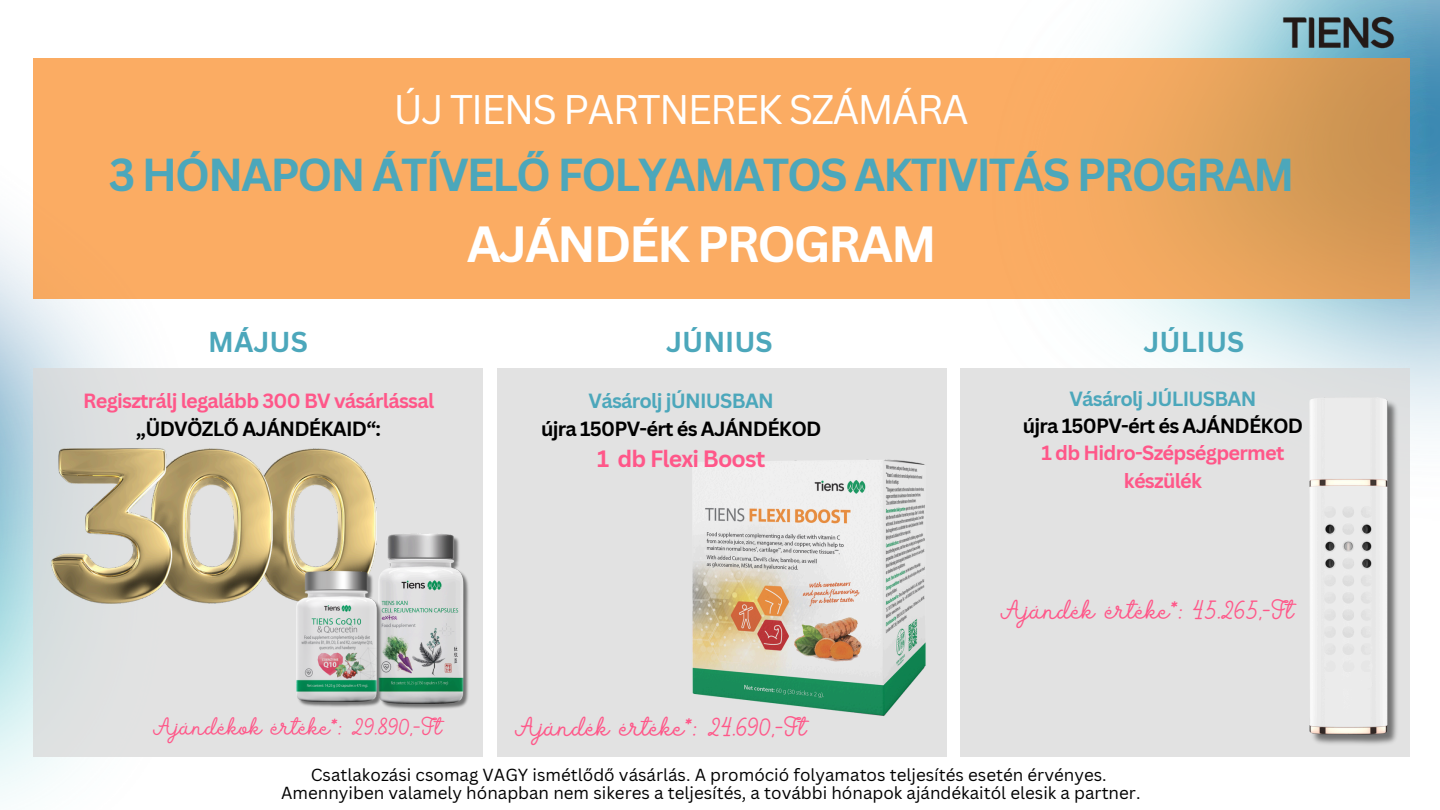
<style>
.page{position:relative;width:1440px;height:810px;background:#fff}
.page>*{position:absolute;margin:0;border:0;box-sizing:border-box;transform-origin:0 0}
.t1{font:700 49.5px "Canva Sans";letter-spacing:-.045em;color:#fff}
.t2{font:700 45px "Canva Sans";letter-spacing:-.045em;color:#4ca7bb}
.t3{font:40.3px "Canva Sans";letter-spacing:-.045em;color:#fff}
.t4{font:700 28px "Canva Sans";color:#4ca7bb}
.t5{font:700 25.1px "Cretina";color:#ff5789}
.t6{font:700 23px "Cretina";color:#ff5789}
.t7{font:700 23px "Canva Sans";letter-spacing:-.035em;color:#ff5789}
.t8{font:700 20px/27.5px "Canva Sans";letter-spacing:-.035em;color:#ff5789;text-align:center}
.t9{font:700 20px/27.8px "Canva Sans";letter-spacing:-.035em;color:#000;text-align:center}
.t10{font:17px "Canva Sans";color:#000}
.s1{color:#000}
.s2{color:#4ca7bb}
</style>
<div class="page">
<img style="left:967px;top:0;width:473px;height:435px">
<img style="left:0;top:58px;width:349px;height:741px">
<div style="left:34px;top:368px;width:449px;height:389px;background:#e2e2e2"></div>
<div style="left:497px;top:368px;width:449px;height:389px;background:#e2e2e2"></div>
<img style="left:692px;top:428px;width:269px;height:317px">
<div style="left:961px;top:368px;width:449px;height:389px;background:#e2e2e2"></div>
<svg style="left:34px;top:59px;width:1376px;height:240px;background:#f5a960"></svg>
<img style="left:47px;top:413px;width:330px;height:212px">
<img style="left:1282px;top:0;width:114px;height:71px">
<img style="left:1309px;top:368px;width:112px;height:376px">
<img style="left:356px;top:520px;width:113px;height:189px">
<img style="left:281px;top:553px;width:121px;height:156px">
<h3 class="t3" style="left:394px;top:81px;width:577px">ÚJ TIENS PARTNEREK SZÁMÁRA</h3>
<h5 class="t2" style="left:109px;top:143px;width:1187px">3 HÓNAPON ÁTÍVELŐ FOLYAMATOS AKTIVITÁS PROGRAM</h5>
<p class="t1" style="left:467px;top:210px;width:471px">AJÁNDÉK PROGRAM</p>
<h2 class="t4" style="left:208px;top:322px;width:101px">MÁJUS</h2>
<h1 class="t4" style="left:666px;top:322px;width:108px">JÚNIUS</h1>
<h1 class="t4" style="left:1143px;top:322px;width:103px">JÚLIUS</h1>
<p class="t8" style="left:83px;top:387px;width:353px;line-height:27.8px">Regisztrálj legalább 300 BV vásárlással <span class="s1">„ÜDVÖZLŐ AJÁNDÉKAID“:</span></p>
<p class="t9" style="left:541px;top:387px;width:282px"><span class="s2">Vásárolj jÚNIUSBAN<br></span>újra 150PV-ért és AJÁNDÉKOD</p>
<p class="t7" style="left:597px;top:442px;width:170px">1 db Flexi Boost</p>
<h4 class="t6" style="left:155px;top:713px;width:290px">Ajándékok értéke*: 29.890,-Ft</h4>
<p class="t5" style="left:517px;top:712px;width:292px">Ajándék értéke*: 24.690,-Ft</p>
<p class="t8" style="left:1023px;top:384px;width:282px"><span class="s2">Vásárolj JÚLIUSBAN<br></span><span class="s1">újra 150PV-ért és AJÁNDÉKOD<br></span>1 db Hidro-Szépségpermet készülék</p>
<p class="t5" style="left:1002px;top:595px;width:294px">Ajándék értéke*: 45.265,-Ft</p>
<h4 class="t10" style="left:311px;top:763px;width:797px">Csatlakozási csomag VAGY ismétlődő vásárlás. A promóció folyamatos teljesítés esetén érvényes.</h4>
<h5 class="t10" style="left:281px;top:781px;width:861px">Amennyiben valamely hónapban nem sikeres a teljesítés, a további hónapok ajándékaitól elesik a partner.</h5>
</div>
